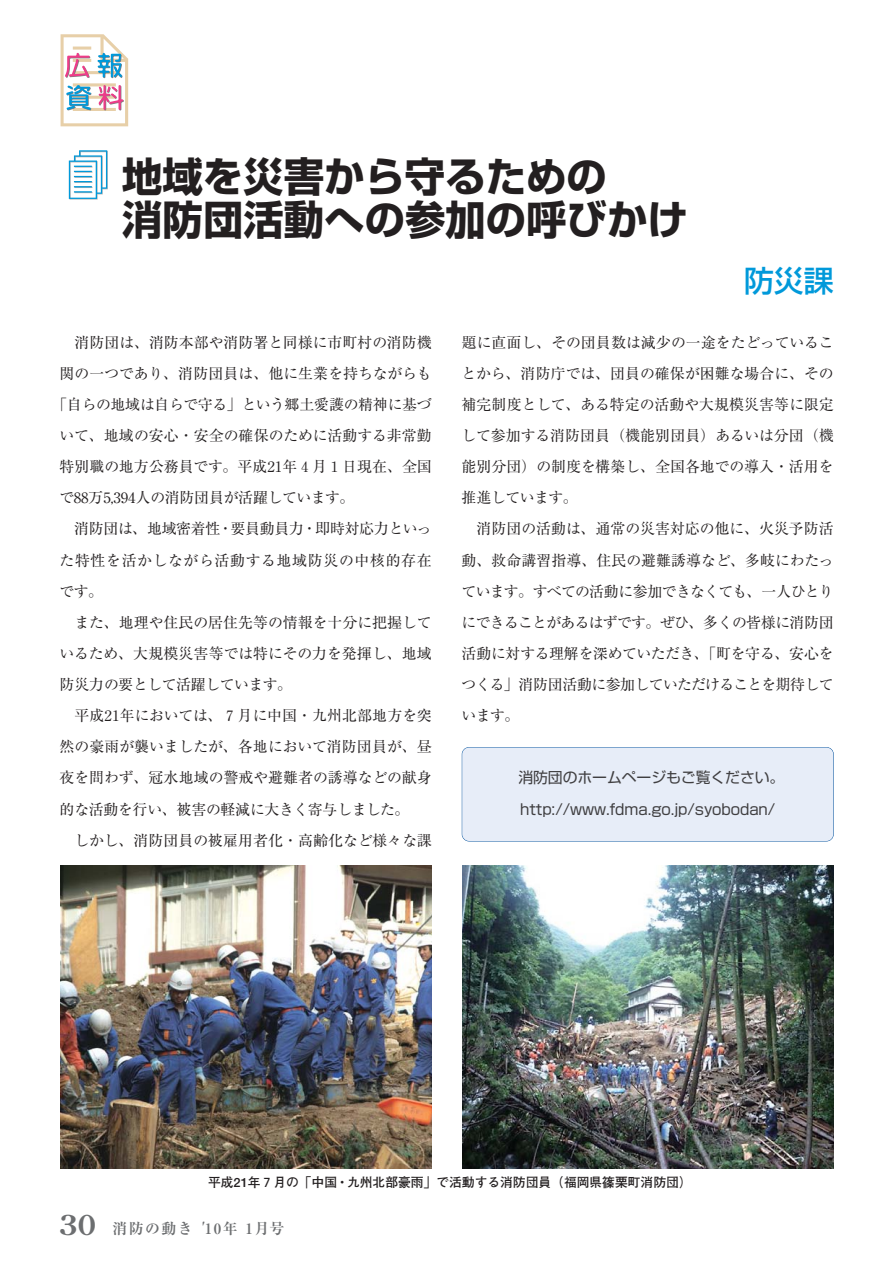
<style>
.page{position:relative;width:893px;height:1263px;background:#fff}
.page>*{position:absolute;margin:0;border:0;box-sizing:border-box;transform-origin:0 0}
.t1{font:700 40.35px/42.5px "Shin Go";color:#231f20}
.t2{font:500 29.7px "Shin Go";color:#0099da}
.t3{font:14.85px/31px "Ryumin";letter-spacing:-.005em;color:#231f20;text-align:justify}
.t4{font:14.85px/31px "Shin Go";letter-spacing:-.01em;color:#403f41}
.t5{font:14.85px "Ryumin";letter-spacing:.05em;color:#231f20}
.t6{font:14.85px "Ryumin";letter-spacing:-.04em;color:#231f20}
.t7{font:700 14.85px "Ryumin";letter-spacing:.1em;color:#6c6e70}
.t8{font:700 12.75px "Futo Go B101";color:#231f20}
.s1{font-family:"Century Old Style";font-size:27.6px}
.s2{font-style:italic}
</style>
<div class="page">
<div style="left:462px;top:747px;width:371px;height:94px;background:#e7edf8;border-radius:7px"></div>
<div style="left:461px;top:747px;width:372px;height:95px;border:1px solid #105ba3;border-radius:7px"></div>
<svg style="left:61px;top:34px;width:67px;height:92px"></svg>
<svg style="left:69px;top:150px;width:39px;height:50px"></svg>
<img style="left:60px;top:866px;width:372px;height:303px">
<img style="left:462px;top:865px;width:371px;height:304px">
<h1 class="t1" style="left:122px;top:161px;width:567px">地域を災害から守るための<br>消防団活動への参加の呼びかけ</h1>
<h2 class="t2" style="left:744px;top:269px;width:91px">防災課</h2>
<p class="t3" style="left:75px;top:329px;width:359px">消防団は、消防本部や消防署と同様に市町村の消防機</p>
<p class="t3" style="left:60px;top:360px;width:374px">関の一つであり、消防団員は、他に生業を持ちながらも</p>
<p class="t3" style="left:52px;top:391px;width:381px">「自らの地域は自らで守る」という郷土愛護の精神に基づ</p>
<p class="t3" style="left:60px;top:422px;width:374px">いて、地域の安心・安全の確保のために活動する非常勤</p>
<p class="t3" style="left:60px;top:453px;width:374px">特別職の地方公務員です。平成21年４月１日現在、全国</p>
<p class="t3" style="left:60px;top:484px;width:296px">で88万5,394人の消防団員が活躍しています。</p>
<p class="t3" style="left:74px;top:515px;width:359px">消防団は、地域密着性・要員動員力・即時対応力といっ</p>
<p class="t5" style="left:60px;top:555px;width:374px">た特性を活かしながら活動する地域防災の中核的存在</p>
<p class="t3" style="left:60px;top:578px;width:45px">です。</p>
<p class="t3" style="left:75px;top:609px;width:359px">また、地理や住民の居住先等の情報を十分に把握して</p>
<p class="t3" style="left:60px;top:640px;width:374px">いるため、大規模災害等では特にその力を発揮し、地域</p>
<p class="t6" style="left:60px;top:679px;width:234px">防災力の要として活躍しています。</p>
<p class="t3" style="left:75px;top:702px;width:359px">平成21年においては、７月に中国・九州北部地方を突</p>
<p class="t3" style="left:60px;top:733px;width:374px">然の豪雨が襲いましたが、各地において消防団員が、昼</p>
<p class="t3" style="left:60px;top:764px;width:374px">夜を問わず、冠水地域の警戒や避難者の誘導などの献身</p>
<p class="t3" style="left:60px;top:795px;width:351px">的な活動を行い、被害の軽減に大きく寄与しました。</p>
<p class="t3" style="left:75px;top:827px;width:359px">しかし、消防団員の被雇用者化・高齢化など様々な課</p>
<p class="t3" style="left:461px;top:329px;width:374px">題に直面し、その団員数は減少の一途をたどっていることから、消防庁では、団員の確保が困難な場合に、その補完制度として、ある特定の活動や大規模災害等に限定して参加する消防団員（機能別団員）あるいは分団（機能別分団）の制度を構築し、全国各地での導入・活用を推進しています。</p>
<p class="t3" style="left:461px;top:515px;width:374px;text-indent:15px">消防団の活動は、通常の災害対応の他に、火災予防活動、救命講習指導、住民の避難誘導など、多岐にわたっています。すべての活動に参加できなくても、一人ひとりにできることがあるはずです。ぜひ、多くの皆様に消防団活動に対する理解を深めていただき、「町を守る、安心をつくる」消防団活動に参加していただけることを期待しています。</p>
<p class="t4" style="left:518px;top:764px;width:267px">消防団のホームページもご覧ください。http://www.fdma.go.jp/syobodan/</p>
<p class="t8" style="left:208px;top:1178px;width:485px">平成21年７月の「中国・九州北部豪雨」で活動する消防団員（福岡県篠栗町消防団）</p>
<p class="t7" style="left:60px;top:1223px;width:226px"><span class="s1">30</span> 消防の動き <span class="s2">'</span>10年 1月号</p>
</div>
